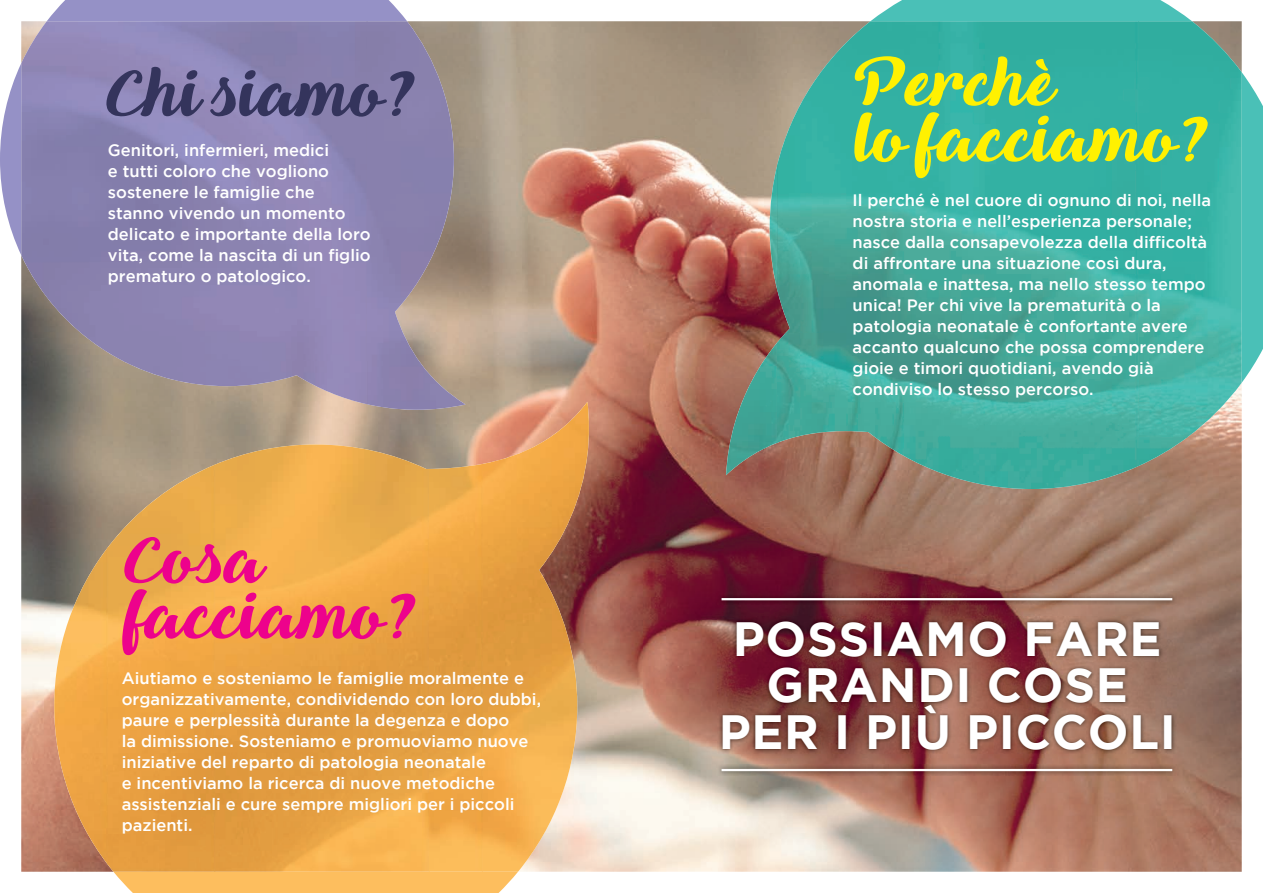
<style>
.page{position:relative;width:1263px;height:893px;background:#fff}
.page>*{position:absolute;margin:0;border:0;box-sizing:border-box;transform-origin:0 0}
.t1{font:66px/55.9px "Queenof Heaven";color:#fff101}
.t2{font:66px/55.5px "Queenof Heaven";color:#ed028c}
.t3{font:66px "Queenof Heaven";color:#34345c}
.t4{font:700 48px/46.5px "Gotham";letter-spacing:.015em;color:#fff;text-align:center}
.t5{font:500 16.5px/21px "Gotham";color:#fff}
</style>
<div class="page">
<img style="left:21px;top:21px;width:1221px;height:851px">
<svg style="left:0;top:0;width:407px;height:255px;fill:#9591c6"></svg>
<img style="left:21px;top:21px;width:346px;height:341px">
<img style="left:367px;top:21px;width:99px;height:389px">
<img style="left:123px;top:361px;width:244px;height:43px">
<div style="left:113px;top:872px;width:405px;height:21px;background:#fdbe5e"></div>
<img style="left:214px;top:444px;width:216px;height:428px">
<img style="left:482px;top:402px;width:107px;height:470px">
<img style="left:107px;top:464px;width:108px;height:408px">
<img style="left:429px;top:464px;width:54px;height:408px">
<img style="left:54px;top:547px;width:54px;height:318px">
<svg style="left:871px;top:0;width:392px;height:382px;fill:#4ac0b7"></svg>
<img style="left:777px;top:21px;width:362px;height:468px">
<img style="left:1138px;top:21px;width:104px;height:417px">
<img style="left:726px;top:163px;width:52px;height:312px">
<img style="left:1138px;top:437px;width:50px;height:29px">
<img style="left:718px;top:616px;width:458px;height:138px">
<img style="left:717px;top:593px;width:460px;height:12px">
<hr style="left:721px;top:598px;width:451px;height:2px;background:#fff">
<img style="left:717px;top:764px;width:460px;height:12px">
<hr style="left:721px;top:769px;width:451px;height:2px;background:#fff">
<h1 class="t3" style="left:108px;top:52px;width:315px">Chi siamo?</h1>
<h1 class="t1" style="left:855px;top:59px;width:362px">Perchè<br>lo facciamo?</h1>
<p class="t5" style="left:108px;top:139px;width:264px">Genitori, infermieri, medici<br>e tutti coloro che vogliono sostenere le famiglie che stanno vivendo un momento delicato e importante della loro vita, come la nascita di un figlio prematuro o patologico.</p>
<p class="t5" style="left:853px;top:189px;width:360px">Il perché è nel cuore di ognuno di noi, nella nostra storia e nell’esperienza personale; nasce dalla consapevolezza della difficoltà di affrontare una situazione così dura, anomala e inattesa, ma nello stesso tempo unica! Per chi vive la prematurità o la patologia neonatale è confortante avere accanto qualcuno che possa comprendere gioie e timori quotidiani, avendo già condiviso lo stesso percorso.</p>
<h1 class="t2" style="left:126px;top:536px;width:298px">Cosa facciamo?</h1>
<p class="t5" style="left:122px;top:667px;width:421px">Aiutiamo e sosteniamo le famiglie moralmente e organizzativamente, condividendo con loro dubbi, paure e perplessità durante la degenza e dopo<br>la dimissione. Sosteniamo e promuoviamo nuove iniziative del reparto di patologia neonatale<br>e incentiviamo la ricerca di nuove metodiche assistenziali e cure sempre migliori per i piccoli pazienti.</p>
<h2 class="t4" style="left:719px;top:614px;width:459px">POSSIAMO FARE<br>GRANDI COSE<br>PER I PIÙ PICCOLI</h2>
</div>
